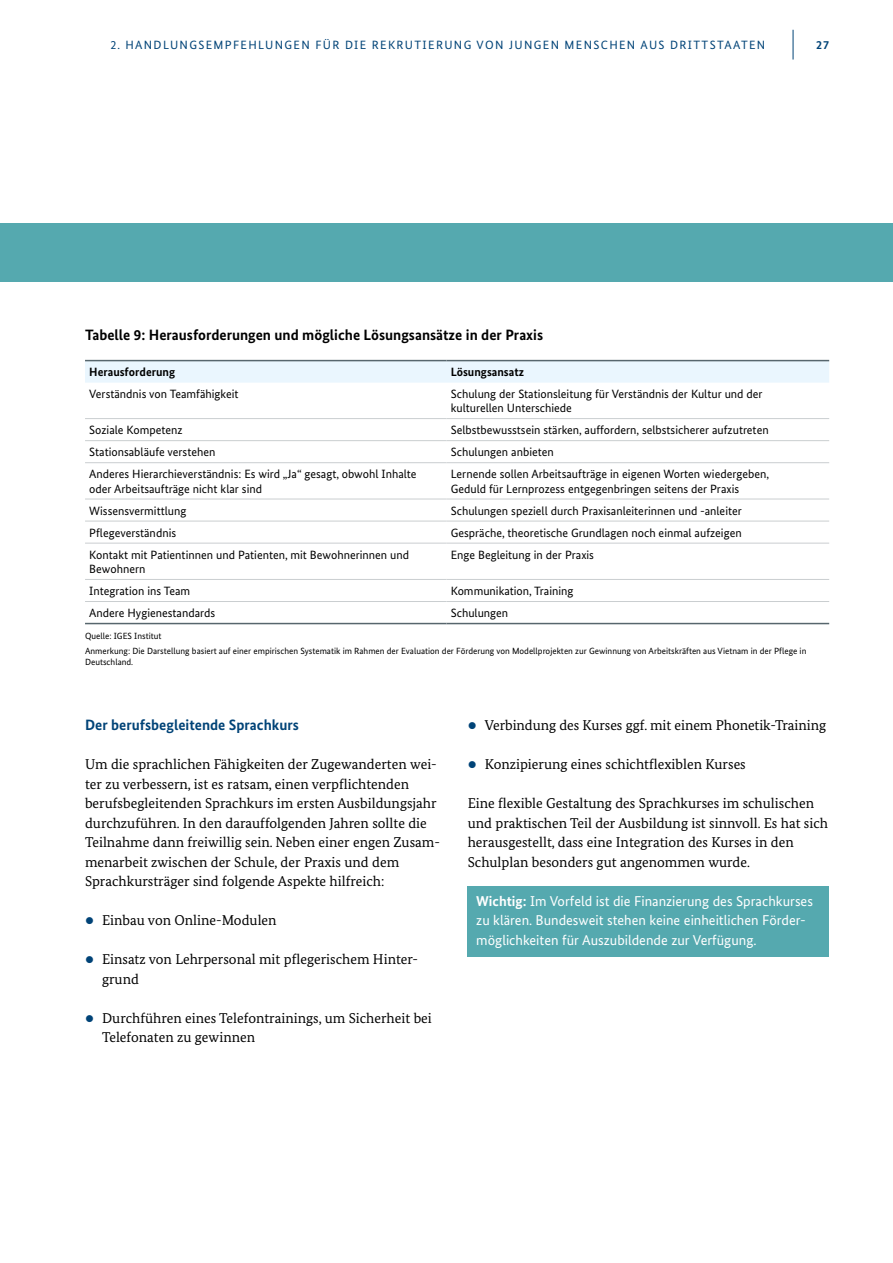
<style>
.page{position:relative;width:893px;height:1263px;background:#fff}
.page>*{position:absolute;margin:0;border:0;box-sizing:border-box;transform-origin:0 0}
.t1{font:700 15px "Bundes Sans";color:#000}
.t2{font:700 15px "Bundes Sans";color:#004377}
.t3{font:14.25px/19.5px "Bundes Serif";color:#000}
.t4{font:14.25px/19.5px "Bundes Sans";color:#fff}
.t5{font:12px/14.2px "Bundes Sans";color:#000}
.t6{font:12px "Bundes Sans";letter-spacing:.11em;color:#004377}
.t7{font:700 12px "Bundes Sans";color:#000}
.t8{font:700 12px "Bundes Sans";color:#004377}
.t9{font:9px/11.2px "Bundes Sans";color:#000}
.s1{color:#004377}
.s2{font-weight:700}
</style>
<div class="page">
<div style="left:468px;top:886px;width:361px;height:71px;background:#55a9af"></div>
<div style="left:0;top:223px;width:893px;height:59px;background:#55a9af"></div>
<div style="left:85px;top:361px;width:744px;height:22px;background:#eaf6fe"></div>
<hr style="left:85px;top:418px;width:361px;height:1px;background:#caced0">
<hr style="left:85px;top:440px;width:361px;height:1px;background:#caced0">
<hr style="left:85px;top:462px;width:361px;height:1px;background:#caced0">
<hr style="left:85px;top:360px;width:361px;height:1px;background:#57666d">
<hr style="left:446px;top:360px;width:383px;height:1px;background:#57666d">
<hr style="left:85px;top:623px;width:361px;height:1px;background:#57666d">
<hr style="left:446px;top:623px;width:383px;height:1px;background:#57666d">
<hr style="left:446px;top:418px;width:383px;height:1px;background:#caced0">
<hr style="left:446px;top:440px;width:383px;height:1px;background:#caced0">
<hr style="left:446px;top:462px;width:383px;height:1px;background:#caced0">
<hr style="left:446px;top:499px;width:383px;height:1px;background:#caced0">
<hr style="left:85px;top:499px;width:361px;height:1px;background:#caced0">
<hr style="left:85px;top:521px;width:361px;height:1px;background:#caced0">
<hr style="left:85px;top:543px;width:361px;height:1px;background:#caced0">
<hr style="left:85px;top:579px;width:361px;height:1px;background:#caced0">
<hr style="left:85px;top:601px;width:361px;height:1px;background:#caced0">
<hr style="left:446px;top:521px;width:383px;height:1px;background:#caced0">
<hr style="left:446px;top:543px;width:383px;height:1px;background:#caced0">
<hr style="left:446px;top:579px;width:383px;height:1px;background:#caced0">
<hr style="left:446px;top:601px;width:383px;height:1px;background:#caced0">
<hr style="left:793px;top:30px;width:1px;height:30px;background:#004377">
<p class="t6" style="left:110px;top:37px;width:656px">2. HANDLUNGSEMPFEHLUNGEN FÜR DIE REKRUTIERUNG VON JUNGEN MENSCHEN AUS DRITTSTAATEN</p>
<p class="t8" style="left:816px;top:37px;width:15px">27</p>
<p class="t1" style="left:85px;top:326px;width:460px">Tabelle 9: Herausforderungen und mögliche Lösungsansätze in der Praxis</p>
<p class="t7" style="left:89px;top:365px;width:87px">Herausforderung</p>
<p class="t7" style="left:451px;top:365px;width:75px">Lösungsansatz</p>
<p class="t5" style="left:89px;top:387px;width:151px">Verständnis von Teamfähigkeit</p>
<p class="t5" style="left:451px;top:387px;width:313px">Schulung der Stationsleitung für Verständnis der Kultur und der kulturellen Unterschiede</p>
<p class="t5" style="left:89px;top:423px;width:95px">Soziale Kompetenz</p>
<p class="t5" style="left:451px;top:423px;width:319px">Selbstbewusstsein stärken, auffordern, selbstsicherer aufzutreten</p>
<p class="t5" style="left:89px;top:445px;width:128px">Stationsabläufe verstehen</p>
<p class="t5" style="left:451px;top:445px;width:105px">Schulungen anbieten</p>
<p class="t5" style="left:89px;top:467px;width:329px">Anderes Hierarchieverständnis: Es wird „Ja“ gesagt, obwohl Inhalte oder Arbeitsaufträge nicht klar sind</p>
<p class="t5" style="left:451px;top:467px;width:320px">Lernende sollen Arbeitsaufträge in eigenen Worten wiedergeben,<br>Geduld für Lernprozess entgegenbringen seitens der Praxis</p>
<p class="t5" style="left:89px;top:503px;width:99px">Wissensvermittlung</p>
<p class="t5" style="left:451px;top:503px;width:293px">Schulungen speziell durch Praxisanleiterinnen und -anleiter</p>
<p class="t5" style="left:89px;top:525px;width:88px">Pflegeverständnis</p>
<p class="t5" style="left:451px;top:525px;width:292px">Gespräche, theoretische Grundlagen noch einmal aufzeigen</p>
<p class="t5" style="left:89px;top:547px;width:321px">Kontakt mit Patientinnen und Patienten, mit Bewohnerinnen und<br>Bewohnern</p>
<p class="t5" style="left:451px;top:547px;width:145px">Enge Begleitung in der Praxis</p>
<p class="t5" style="left:89px;top:584px;width:103px">Integration ins Team</p>
<p class="t5" style="left:451px;top:584px;width:124px">Kommunikation, Training</p>
<p class="t5" style="left:89px;top:606px;width:127px">Andere Hygienestandards</p>
<p class="t5" style="left:451px;top:606px;width:59px">Schulungen</p>
<p class="t9" style="left:85px;top:630px;width:78px">Quelle: IGES Institut</p>
<p class="t9" style="left:85px;top:645px;width:723px">Anmerkung: Die Darstellung basiert auf einer empirischen Systematik im Rahmen der Evaluation der Förderung von Modellprojekten zur Gewinnung von Arbeitskräften aus Vietnam in der Pflege in<br>Deutschland.</p>
<h4 class="t2" style="left:85px;top:716px;width:215px">Der berufsbegleitende Sprachkurs</h4>
<p class="t3" style="left:85px;top:755px;width:356px">Um die sprachlichen Fähigkeiten der Zugewanderten wei&shy;ter zu verbessern, ist es ratsam, einen verpflichtenden berufsbegleitenden Sprachkurs im ersten Ausbildungsjahr durchzuführen. In den darauffolgenden Jahren sollte die Teilnahme dann freiwillig sein. Neben einer engen Zusam&shy;menarbeit zwischen der Schule, der Praxis und dem Sprachkursträger sind folgende Aspekte hilfreich:</p>
<p class="t3" style="left:85px;top:911px;width:193px"><span class="s1">•</span> Einbau von Online-Modulen</p>
<p class="t3" style="left:102px;top:950px;width:318px;text-indent:-17px"><span class="s1">•</span> Einsatz von Lehrpersonal mit pflegerischem Hinter&shy;grund</p>
<p class="t3" style="left:102px;top:1008px;width:331px;text-indent:-17px"><span class="s1">•</span> Durchführen eines Telefontrainings, um Sicherheit bei<br>Telefonaten zu gewinnen</p>
<p class="t3" style="left:468px;top:716px;width:360px"><span class="s1">•</span> Verbindung des Kurses ggf. mit einem Phonetik-Training</p>
<p class="t3" style="left:468px;top:755px;width:280px"><span class="s1">•</span> Konzipierung eines schichtflexiblen Kurses</p>
<p class="t3" style="left:468px;top:794px;width:362px">Eine flexible Gestaltung des Sprachkurses im schulischen und praktischen Teil der Ausbildung ist sinnvoll. Es hat sich herausgestellt, dass eine Integration des Kurses in den Schulplan besonders gut angenommen wurde.</p>
<p class="t4" style="left:476px;top:891px;width:338px"><span class="s2">Wichtig:</span> Im Vorfeld ist die Finanzierung des Sprachkurses zu klären. Bundesweit stehen keine einheitlichen Förder&shy;möglichkeiten für Auszubildende zur Verfügung.</p>
</div>
